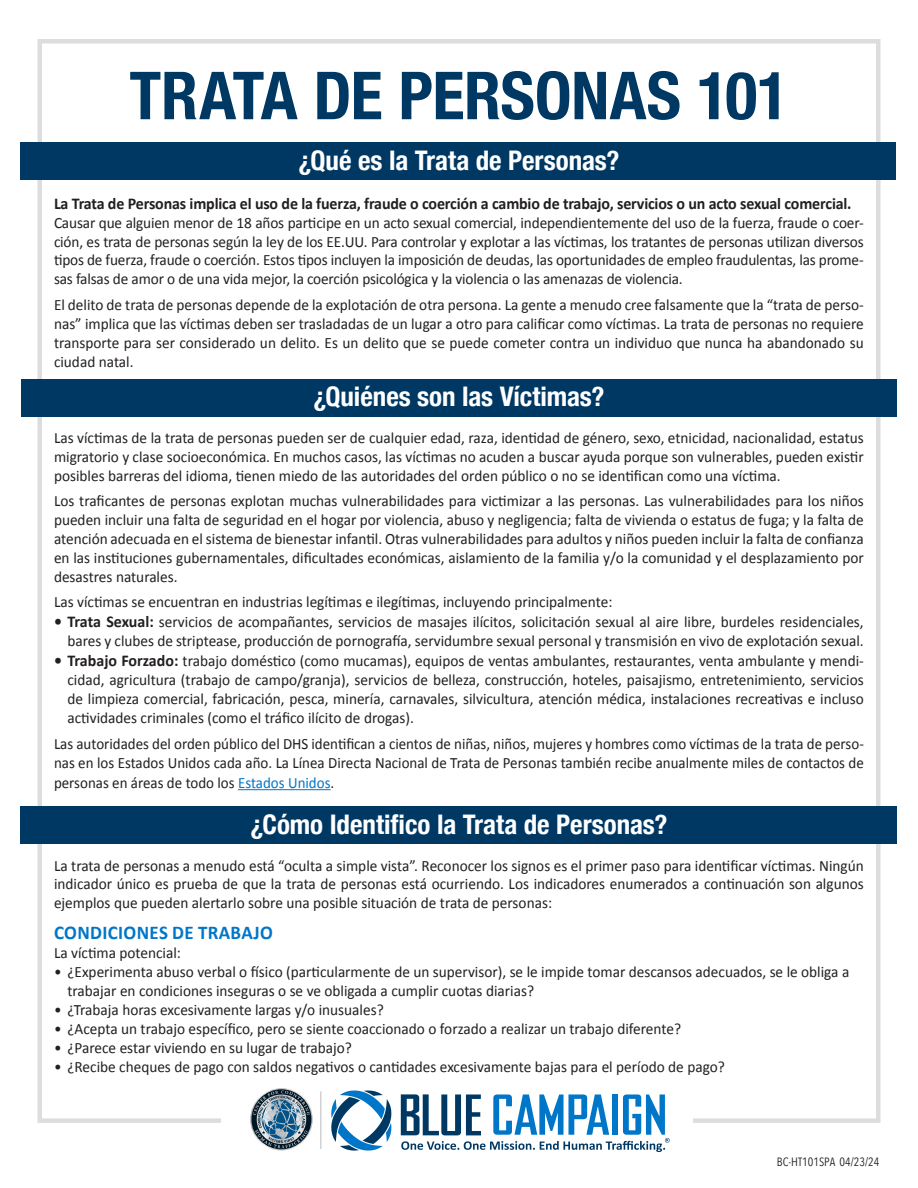
<style>
.page{position:relative;width:918px;height:1188px;background:#fff}
.page>*{position:absolute;margin:0;border:0;box-sizing:border-box;transform-origin:0 0}
.t1{font:700 condensed 66.3px "Helvetica Neue";letter-spacing:-.005em;color:#003864}
.t2{font:700 condensed 27px "Helvetica Neue";color:#fff}
.t3{font:700 19.5px "Calibri";letter-spacing:.02em;color:#0076c8}
.t4{font:700 16.5px "Calibri";letter-spacing:-.01em;color:#231f20}
.t5{font:15.75px/18.9px "Calibri";color:#231f20;text-align:justify}
.t6{font:15.75px/19.5px "Calibri";color:#231f20;text-align:justify;scale:.95 1}
.t7{font:12px "Avenir Next Condensed";color:#231f20}
.s1{font-weight:700;font-size:16.5px}
.s2{color:#0076c8}
</style>
<div class="page">
<div style="left:21px;top:379px;width:876px;height:38px;background:#003864"></div>
<div style="left:21px;top:806px;width:876px;height:38px;background:#003864"></div>
<div style="left:21px;top:142px;width:875px;height:38px;background:#003864"></div>
<hr style="left:238px;top:789px;width:93px;height:1px;background:#0076c8">
<svg style="left:250px;top:1088px;width:63px;height:63px"></svg>
<svg style="left:253px;top:1090px;width:57px;height:58px;background:#768d9d"></svg>
<svg style="left:331px;top:1091px;width:60px;height:60px"></svg>
<svg style="left:401px;top:1094px;width:269px;height:58px"></svg>
<hr style="left:320px;top:1091px;width:2px;height:58px;background:#d1d2d4">
<h1 class="t1" style="left:129px;top:41px;width:661px">TRATA DE PERSONAS 101</h1>
<h2 class="t2" style="left:298px;top:138px;width:323px">¿Qué es la Trata de Personas?</h2>
<p class="t4" style="left:54px;top:193px;width:799px">La Trata de Personas implica el uso de la fuerza, fraude o coerción a cambio de trabajo, servicios o un acto sexual comercial.</p>
<p class="t5" style="left:54px;top:213px;width:811px">Causar que alguien menor de 18 años participe en un acto sexual comercial, independientemente del uso de la fuerza, fraude o coer&shy;ción, es trata de personas según la ley de los EE.UU. Para controlar y explotar a las víctimas, los tratantes de personas utilizan diversos tipos de fuerza, fraude o coerción. Estos tipos incluyen la imposición de deudas, las oportunidades de empleo fraudulentas, las prome&shy;sas falsas de amor o de una vida mejor, la coerción psicológica y la violencia o las amenazas de violencia.</p>
<p class="t5" style="left:54px;top:295px;width:811px">El delito de trata de personas depende de la explotación de otra persona. La gente a menudo cree falsamente que la “trata de perso&shy;nas” implica que las víctimas deben ser trasladadas de un lugar a otro para calificar como víctimas. La trata de personas no requiere transporte para ser considerado un delito. Es un delito que se puede cometer contra un individuo que nunca ha abandonado su ciudad natal.</p>
<h2 class="t2" style="left:313px;top:374px;width:293px">¿Quiénes son las Víctimas?</h2>
<p class="t5" style="left:54px;top:428px;width:811px">Las víctimas de la trata de personas pueden ser de cualquier edad, raza, identidad de género, sexo, etnicidad, nacionalidad, estatus migratorio y clase socioeconómica. En muchos casos, las víctimas no acuden a buscar ayuda porque son vulnerables, pueden existir posibles barreras del idioma, tienen miedo de las autoridades del orden público o no se identifican como una víctima.</p>
<p class="t5" style="left:54px;top:492px;width:811px">Los traficantes de personas explotan muchas vulnerabilidades para victimizar a las personas. Las vulnerabilidades para los niños pueden incluir una falta de seguridad en el hogar por violencia, abuso y negligencia; falta de vivienda o estatus de fuga; y la falta de atención adecuada en el sistema de bienestar infantil. Otras vulnerabilidades para adultos y niños pueden incluir la falta de confianza en las instituciones gubernamentales, dificultades económicas, aislamiento de la familia y/o la comunidad y el desplazamiento por desastres naturales.</p>
<p class="t5" style="left:54px;top:593px;width:560px">Las víctimas se encuentran en industrias legítimas e ilegítimas, incluyendo principalmente:</p>
<p class="t5" style="left:54px;top:613px;width:811px;text-align:right"><span class="s1">• Trata Sexual:</span> servicios de acompañantes, servicios de masajes ilícitos, solicitación sexual al aire libre, burdeles residenciales, bares y clubes de striptease, producción de pornografía, servidumbre sexual personal y transmisión en vivo de explotación sexual.</p>
<p class="t5" style="left:68px;top:651px;width:798px;text-indent:-14px"><span class="s1">• Trabajo Forzado:</span> trabajo doméstico (como mucamas), equipos de ventas ambulantes, restaurantes, venta ambulante y mendi&shy;cidad, agricultura (trabajo de campo/granja), servicios de belleza, construcción, hoteles, paisajismo, entretenimiento, servicios de limpieza comercial, fabricación, pesca, minería, carnavales, silvicultura, atención médica, instalaciones recreativas e incluso actividades criminales (como el tráfico ilícito de drogas).</p>
<p class="t6" style="left:54px;top:734px;width:854px">Las autoridades del orden público del DHS identifican a cientos de niñas, niños, mujeres y hombres como víctimas de la trata de perso&shy;nas en los Estados Unidos cada año. La Línea Directa Nacional de Trata de Personas también recibe anualmente miles de contactos de personas en áreas de todo los <span class="s2">Estados Unidos</span>.</p>
<h2 class="t2" style="left:250px;top:802px;width:419px">¿Cómo Identifico la Trata de Personas?</h2>
<p class="t5" style="left:54px;top:856px;width:811px">La trata de personas a menudo está “oculta a simple vista”. Reconocer los signos es el primer paso para identificar víctimas. Ningún indicador único es prueba de que la trata de personas está ocurriendo. Los indicadores enumerados a continuación son algunos ejemplos que pueden alertarlo sobre una posible situación de trata de personas:</p>
<h3 class="t3" style="left:54px;top:920px;width:220px">CONDICIONES DE TRABAJO</h3>
<p class="t5" style="left:54px;top:944px;width:129px">La víctima potencial:</p>
<p class="t5" style="left:68px;top:962px;width:783px;text-indent:-14px">• ¿Experimenta abuso verbal o físico (particularmente de un supervisor), se le impide tomar descansos adecuados, se le obliga a trabajar en condiciones inseguras o se ve obligada a cumplir cuotas diarias?</p>
<p class="t5" style="left:54px;top:1000px;width:331px">• ¿Trabaja horas excesivamente largas y/o inusuales?</p>
<p class="t5" style="left:54px;top:1019px;width:629px">• ¿Acepta un trabajo específico, pero se siente coaccionado o forzado a realizar un trabajo diferente?</p>
<p class="t5" style="left:54px;top:1038px;width:299px">• ¿Parece estar viviendo en su lugar de trabajo?</p>
<p class="t5" style="left:54px;top:1057px;width:672px">• ¿Recibe cheques de pago con saldos negativos o cantidades excesivamente bajas para el período de pago?</p>
<p class="t7" style="left:777px;top:1152px;width:104px">BC-HT101SPA 04/23/24</p>
</div>
